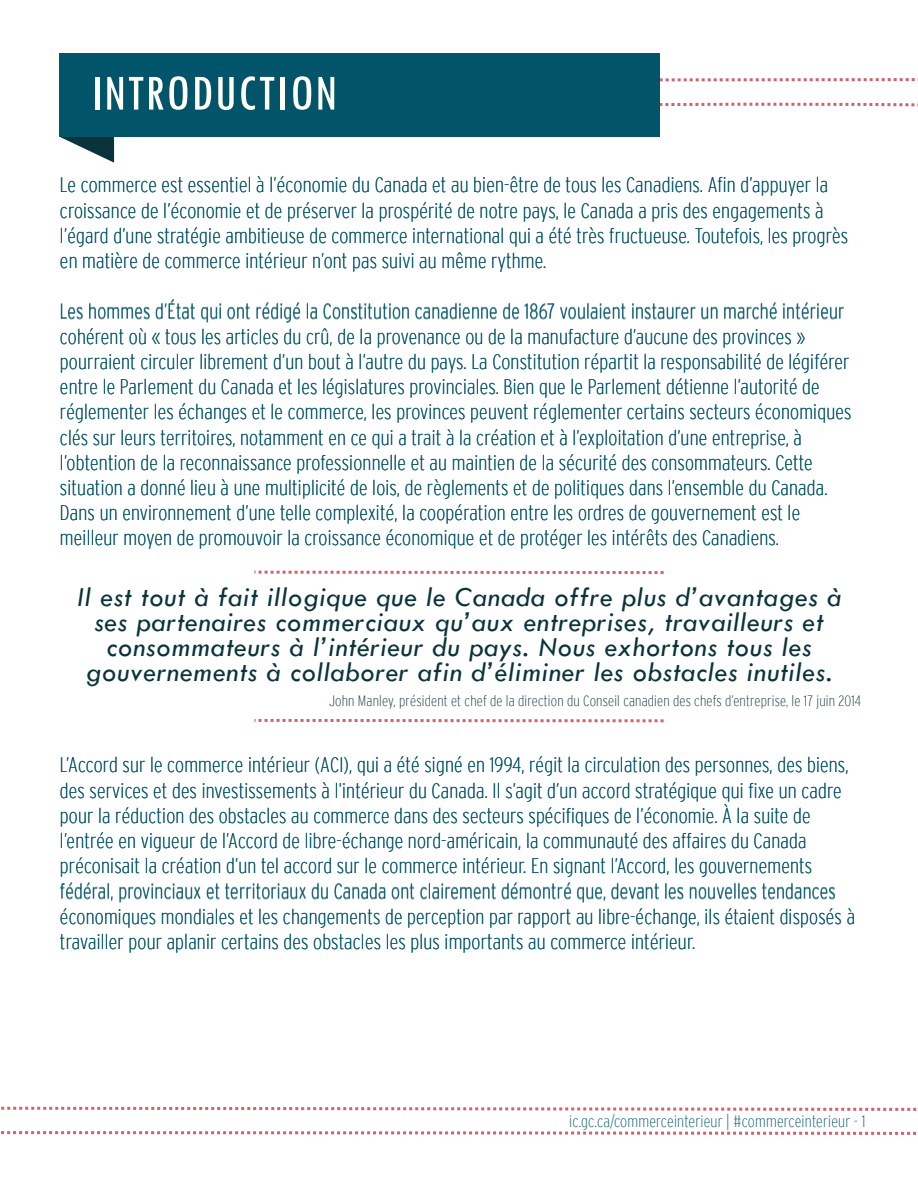
<style>
.page{position:relative;width:918px;height:1188px;background:#fff}
.page>*{position:absolute;margin:0;border:0;box-sizing:border-box;transform-origin:0 0}
.t1{font:condensed 52.5px "Tw Cen";letter-spacing:.025em;color:#fffef4}
.t2{font:italic 28.5px/25.2px "Tw Cen";letter-spacing:.025em;color:#0a343c;text-align:center}
.t3{font:200 condensed 21px/25.2px "Interstate";letter-spacing:.01em;color:#015469}
.t4{font:200 condensed 16.5px "Interstate";letter-spacing:.01em;color:#015469}
.t5{font:200 condensed 15px "Interstate";letter-spacing:.01em;color:#0a343c}
</style>
<div class="page">
<svg style="left:660px;top:78px;width:258px;height:3px"></svg>
<svg style="left:660px;top:103px;width:258px;height:4px"></svg>
<svg style="left:60px;top:137px;width:54px;height:26px"></svg>
<div style="left:60px;top:53px;width:600px;height:84px;background:#015469"></div>
<svg style="left:1px;top:1106px;width:916px;height:5px"></svg>
<svg style="left:1px;top:1131px;width:916px;height:4px"></svg>
<svg style="left:254px;top:719px;width:410px;height:3px"></svg>
<svg style="left:254px;top:571px;width:410px;height:3px"></svg>
<h1 class="t1" style="left:91px;top:61px;width:248px">INTRODUCTION</h1>
<p class="t3" style="left:60px;top:172px;width:790px">Le commerce est essentiel à l’économie du Canada et au bien-être de tous les Canadiens. Afin d’appuyer la croissance de l’économie et de préserver la prospérité de notre pays, le Canada a pris des engagements à l’égard d’une stratégie ambitieuse de commerce international qui a été très fructueuse. Toutefois, les progrès en matière de commerce intérieur n’ont pas suivi au même rythme.</p>
<p class="t3" style="left:60px;top:298px;width:793px">Les hommes d’État qui ont rédigé la Constitution canadienne de 1867 voulaient instaurer un marché intérieur cohérent où « tous les articles du crû, de la provenance ou de la manufacture d’aucune des provinces » pourraient circuler librement d’un bout à l’autre du pays. La Constitution répartit la responsabilité de légiférer entre le Parlement du Canada et les législatures provinciales. Bien que le Parlement détienne l’autorité de réglementer les échanges et le commerce, les provinces peuvent réglementer certains secteurs économiques clés sur leurs territoires, notamment en ce qui a trait à la création et à l’exploitation d’une entreprise, à l’obtention de la reconnaissance professionnelle et au maintien de la sécurité des consommateurs. Cette situation a donné lieu à une multiplicité de lois, de règlements et de politiques dans l’ensemble du Canada.<br>Dans un environnement d’une telle complexité, la coopération entre les ordres de gouvernement est le meilleur moyen de promouvoir la croissance économique et de protéger les intérêts des Canadiens.</p>
<p class="t2" style="left:77px;top:584px;width:766px">Il est tout à fait illogique que le Canada offre plus d’avantages à ses partenaires commerciaux qu’aux entreprises, travailleurs et consommateurs à l’intérieur du pays. Nous exhortons tous les gouvernements à collaborer afin d’éliminer les obstacles inutiles.</p>
<p class="t5" style="left:329px;top:693px;width:534px">John Manley, président et chef de la direction du Conseil canadien des chefs d’entreprise, le 17 juin 2014</p>
<p class="t3" style="left:60px;top:752px;width:797px">L’Accord sur le commerce intérieur (ACI), qui a été signé en 1994, régit la circulation des personnes, des biens, des services et des investissements à l’intérieur du Canada. Il s’agit d’un accord stratégique qui fixe un cadre pour la réduction des obstacles au commerce dans des secteurs spécifiques de l’économie. À la suite de l’entrée en vigueur de l’Accord de libre-échange nord-américain, la communauté des affaires du Canada préconisait la création d’un tel accord sur le commerce intérieur. En signant l’Accord, les gouvernements fédéral, provinciaux et territoriaux du Canada ont clairement démontré que, devant les nouvelles tendances économiques mondiales et les changements de perception par rapport au libre-échange, ils étaient disposés à travailler pour aplanir certains des obstacles les plus importants au commerce intérieur.</p>
<p class="t4" style="left:569px;top:1112px;width:298px">ic.gc.ca/commerceinterieur | #commerceinterieur - 1</p>
</div>
